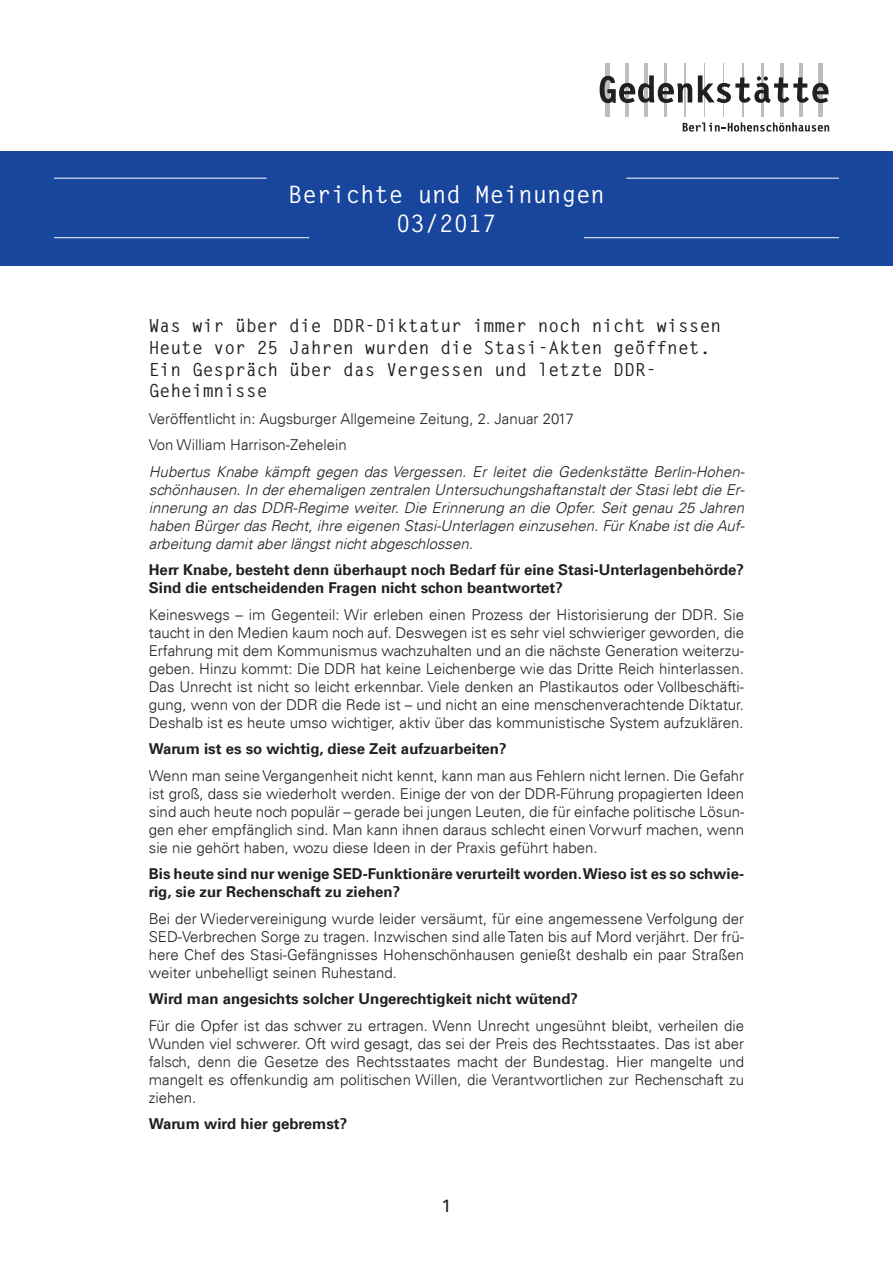
<style>
.page{position:relative;width:893px;height:1263px;background:#fff}
.page>*{position:absolute;margin:0;border:0;box-sizing:border-box;transform-origin:0 0}
.t1{font:700 24px/28.8px "Letter Gothic Std";color:#fff;text-align:center}
.t2{font:700 18px/21.6px "Letter Gothic Std";color:#231f20}
.t3{font:18px "Univers";color:#231f20}
.t4{font:300 15px/18px "Univers";color:#231f20;text-align:justify}
.t5{font:italic 300 15px/18px "Univers";color:#231f20;text-align:justify}
.t6{font:700 15px/18px "Univers";color:#231f20}
</style>
<div class="page">
<div style="left:0;top:151px;width:893px;height:115px;background:#18469d"></div>
<hr style="left:54px;top:178px;width:213px;height:1px;background:#fff">
<hr style="left:626px;top:178px;width:213px;height:1px;background:#fff">
<hr style="left:54px;top:237px;width:255px;height:1px;background:#fff">
<hr style="left:584px;top:237px;width:255px;height:1px;background:#fff">
<hr style="left:761px;top:64px;width:3px;height:53px;background:#bcbdc0">
<hr style="left:742px;top:64px;width:2px;height:53px;background:#bcbdc0">
<hr style="left:723px;top:64px;width:1px;height:53px;background:#bcbdc0">
<hr style="left:664px;top:64px;width:3px;height:53px;background:#bcbdc0">
<hr style="left:684px;top:64px;width:2px;height:53px;background:#bcbdc0">
<hr style="left:704px;top:64px;width:1px;height:53px;background:#bcbdc0">
<div style="left:818px;top:64px;width:5px;height:53px;background:#bcbdc0"></div>
<hr style="left:799px;top:64px;width:4px;height:53px;background:#bcbdc0">
<hr style="left:780px;top:64px;width:3px;height:53px;background:#bcbdc0">
<div style="left:605px;top:64px;width:5px;height:53px;background:#bcbdc0"></div>
<hr style="left:625px;top:64px;width:4px;height:53px;background:#bcbdc0">
<hr style="left:645px;top:64px;width:3px;height:53px;background:#bcbdc0">
<svg style="left:683px;top:122px;width:146px;height:10px"></svg>
<svg style="left:600px;top:75px;width:92px;height:28px"></svg>
<svg style="left:698px;top:75px;width:130px;height:28px"></svg>
<h1 class="t1" style="left:288px;top:180px;width:318px">Berichte und Meinungen<br>03/2017</h1>
<p class="t2" style="left:149px;top:315px;width:574px">Was wir über die DDR-Diktatur immer noch nicht wissen Heute vor 25 Jahren wurden die Stasi-Akten geöffnet.<br>Ein Gespräch über das Vergessen und letzte DDR-Geheimnisse</p>
<p class="t4" style="left:149px;top:405px;width:427px;line-height:26.5px">Veröffentlicht in: Augsburger Allgemeine Zeitung, 2. Januar 2017<br>Von William Harrison-Zehelein</p>
<p class="t5" style="left:149px;top:462px;width:598px">Hubertus Knabe kämpft gegen das Vergessen. Er leitet die Gedenkstätte Berlin-Hohen&shy;schönhausen. In der ehemaligen zentralen Untersuchungshaftanstalt der Stasi lebt die Er&shy;innerung an das DDR-Regime weiter. Die Erinnerung an die Opfer. Seit genau 25 Jahren haben Bürger das Recht, ihre eigenen Stasi-Unterlagen einzusehen. Für Knabe ist die Auf&shy;arbeitung damit aber längst nicht abgeschlossen.</p>
<p class="t6" style="left:149px;top:561px;width:597px">Herr Knabe, besteht denn überhaupt noch Bedarf für eine Stasi-Unterlagenbehörde?<br>Sind die entscheidenden Fragen nicht schon beantwortet?</p>
<p class="t4" style="left:149px;top:605px;width:597px">Keineswegs – im Gegenteil: Wir erleben einen Prozess der Historisierung der DDR. Sie taucht in den Medien kaum noch auf. Deswegen ist es sehr viel schwieriger geworden, die Erfahrung mit dem Kommunismus wachzuhalten und an die nächste Generation weiterzu&shy;geben. Hinzu kommt: Die DDR hat keine Leichenberge wie das Dritte Reich hinterlassen.<br>Das Unrecht ist nicht so leicht erkennbar. Viele denken an Plastikautos oder Vollbeschäfti&shy;gung, wenn von der DDR die Rede ist – und nicht an eine menschenverachtende Diktatur.<br>Deshalb ist es heute umso wichtiger, aktiv über das kommunistische System aufzuklären.</p>
<p class="t6" style="left:149px;top:740px;width:359px">Warum ist es so wichtig, diese Zeit aufzuarbeiten?</p>
<p class="t4" style="left:149px;top:766px;width:597px">Wenn man seine Vergangenheit nicht kennt, kann man aus Fehlern nicht lernen. Die Gefahr ist groß, dass sie wiederholt werden. Einige der von der DDR-Führung propagierten Ideen sind auch heute noch populär – gerade bei jungen Leuten, die für einfache politische Lösun&shy;gen eher empfänglich sind. Man kann ihnen daraus schlecht einen Vorwurf machen, wenn sie nie gehört haben, wozu diese Ideen in der Praxis geführt haben.</p>
<p class="t6" style="left:149px;top:865px;width:597px">Bis heute sind nur wenige SED-Funktionäre verurteilt worden. Wieso ist es so schwie&shy;rig, sie zur Rechenschaft zu ziehen?</p>
<p class="t4" style="left:149px;top:909px;width:597px">Bei der Wiedervereinigung wurde leider versäumt, für eine angemessene Verfolgung der SED-Verbrechen Sorge zu tragen. Inzwischen sind alle Taten bis auf Mord verjährt. Der frü&shy;here Chef des Stasi-Gefängnisses Hohenschönhausen genießt deshalb ein paar Straßen weiter unbehelligt seinen Ruhestand.</p>
<p class="t6" style="left:149px;top:990px;width:431px">Wird man angesichts solcher Ungerechtigkeit nicht wütend?</p>
<p class="t4" style="left:149px;top:1016px;width:597px">Für die Opfer ist das schwer zu ertragen. Wenn Unrecht ungesühnt bleibt, verheilen die Wunden viel schwerer. Oft wird gesagt, das sei der Preis des Rechtsstaates. Das ist aber falsch, denn die Gesetze des Rechtsstaates macht der Bundestag. Hier mangelte und mangelt es offenkundig am politischen Willen, die Verantwortlichen zur Rechenschaft zu ziehen.</p>
<p class="t6" style="left:149px;top:1115px;width:200px">Warum wird hier gebremst?</p>
<p class="t3" style="left:441px;top:1195px;width:12px">1</p>
</div>
